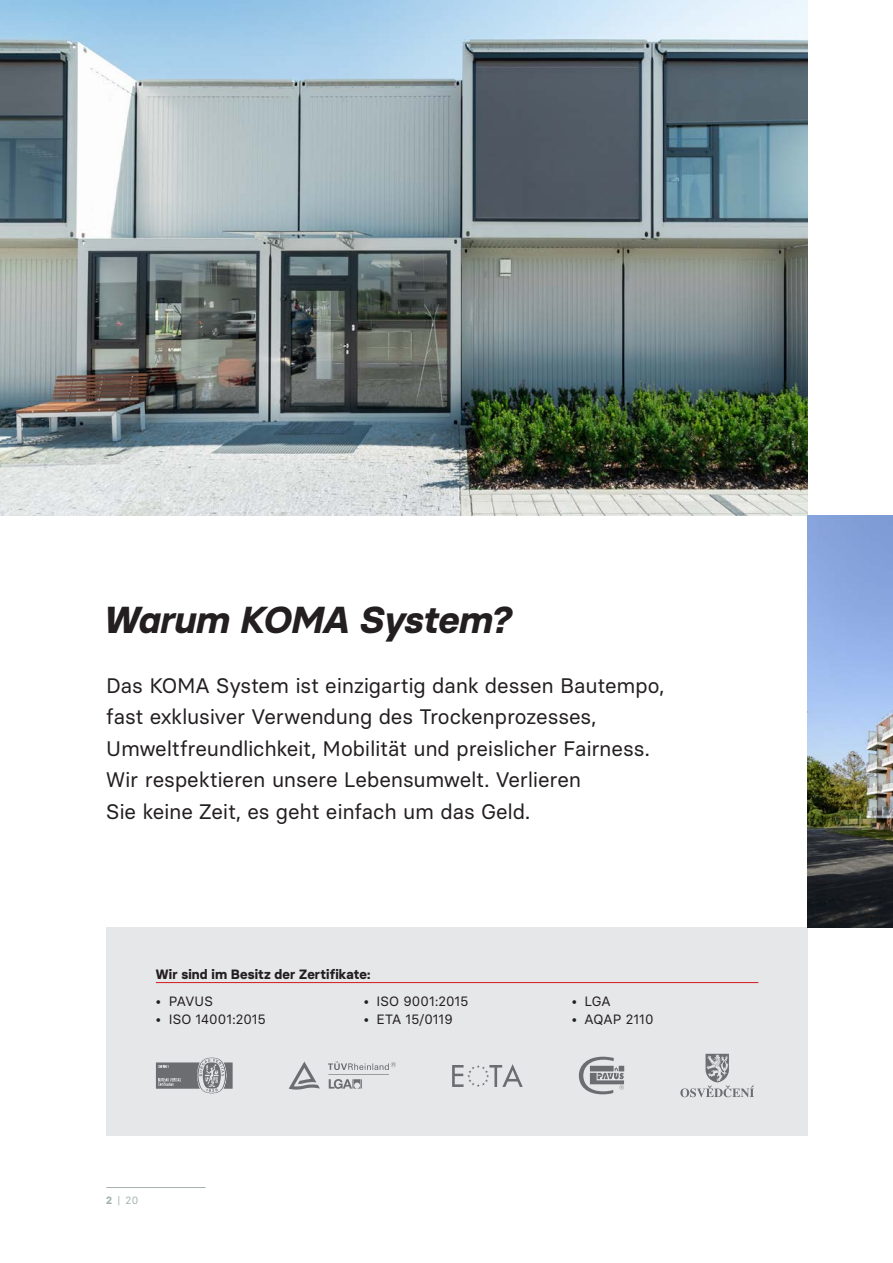
<style>
.page{position:relative;width:893px;height:1263px;background:#fff}
.page>*{position:absolute;margin:0;border:0;box-sizing:border-box;transform-origin:0 0}
.t1{font:italic 700 37.5px "Basier Square";letter-spacing:-.02em;color:#231f20}
.t2{font:21px/31.5px "Basier Square";letter-spacing:-.01em;color:#231f20}
.t3{font:13.5px "Basier Square";letter-spacing:.01em;color:#231f20}
.head___podminky{font:700 13.5px "Basier Square";letter-spacing:.01em;color:#231f20}
.t4{font:10.5px "Basier Square";color:#a4b3ab}
.s1{font-weight:700}
</style>
<div class="page">
<div style="left:106px;top:927px;width:702px;height:208px;background:#e6e7e9"></div>
<img style="left:0;top:0;width:808px;height:515px">
<img style="left:808px;top:515px;width:85px;height:412px">
<hr style="left:156px;top:982px;width:602px;height:1px;background:#d7171f">
<svg style="left:452px;top:1064px;width:71px;height:23px"></svg>
<svg style="left:579px;top:1057px;width:45px;height:37px"></svg>
<svg style="left:289px;top:1061px;width:107px;height:29px"></svg>
<svg style="left:680px;top:1054px;width:74px;height:43px"></svg>
<svg style="left:156px;top:1058px;width:77px;height:35px"></svg>
<hr style="left:106px;top:1187px;width:100px;height:1px;background:#a4b3ab">
<p class="t1" style="left:103px;top:596px;width:409px">Warum KOMA System?</p>
<p class="t2" style="left:106px;top:669px;width:560px">Das KOMA System ist einzigartig dank dessen Bautempo, fast exklusiver Verwendung des Trockenprozesses, Umweltfreundlichkeit, Mobilität und preislicher Fairness.<br>Wir respektieren unsere Lebensumwelt. Verlieren<br>Sie keine Zeit, es geht einfach um das Geld.</p>
<p class="head___podminky" style="left:156px;top:966px;width:216px">Wir sind im Besitz der Zertifikate:</p>
<p class="t3" style="left:156px;top:992px;width:58px">• PAVUS</p>
<p class="t3" style="left:156px;top:1010px;width:111px">• ISO 14001:2015</p>
<p class="t3" style="left:364px;top:992px;width:106px">• ISO 9001:2015</p>
<p class="t3" style="left:364px;top:1010px;width:90px">• ETA 15/0119</p>
<p class="t4" style="left:106px;top:1194px;width:33px"><span class="s1">2</span>|20</p>
<p class="t3" style="left:572px;top:992px;width:40px">• LGA</p>
<p class="t3" style="left:572px;top:1010px;width:83px">• AQAP 2110</p>
</div>
